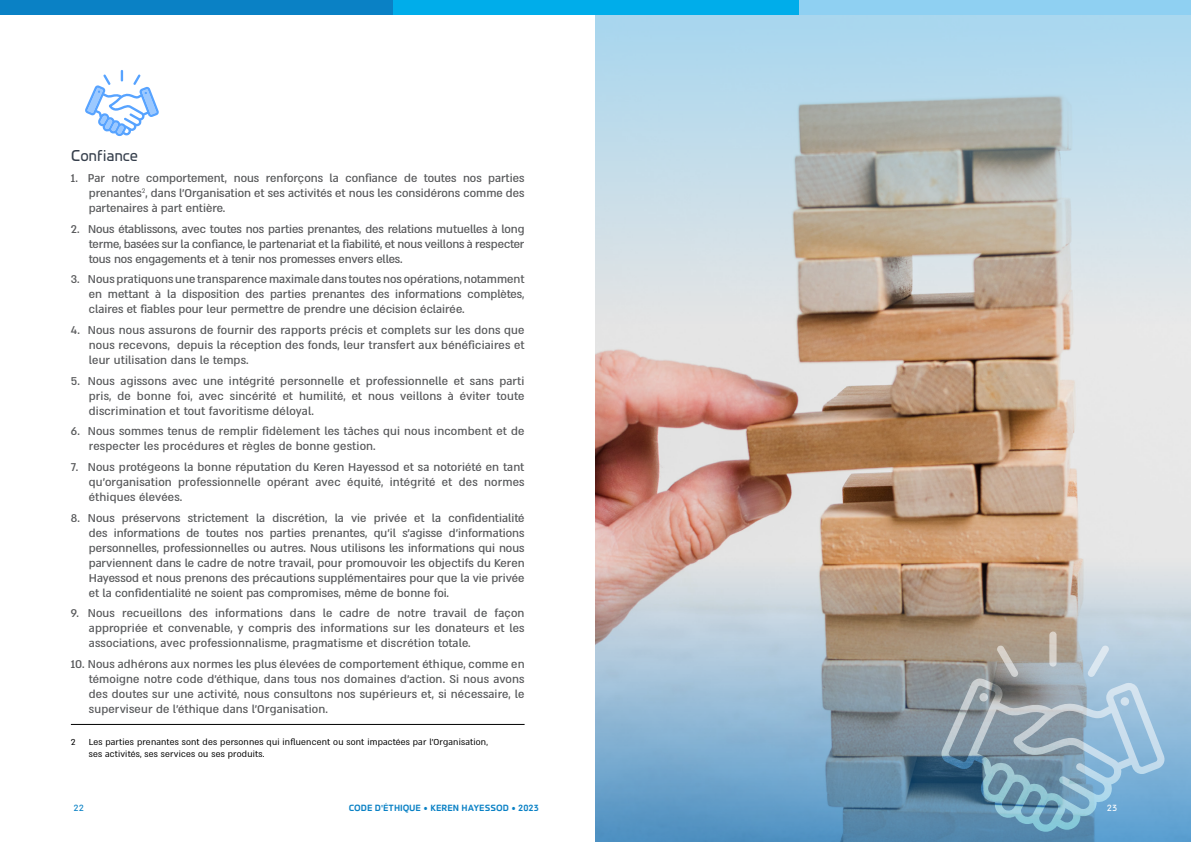
<style>
.page{position:relative;width:1191px;height:842px;background:#fff}
.page>*{position:absolute;margin:0;border:0;box-sizing:border-box;transform-origin:0 0}
.small_title{font:14px "Fb Matritsa En";letter-spacing:-.02em;color:#363f4c}
.t1{font:500 13px/15px "Almoni Neue DL4.0 AAA";letter-spacing:.01em;color:#58595b;text-align:justify}
.Footnote_text{font:10px/12px "Almoni Neue DL4.0 AAA";letter-spacing:.02em;color:#000}
.t2{font:500 8px "Fb Matritsa En";color:#0a81c5}
.t3{font:8px "Fb Matritsa En";color:#0a81c5}
.t4{font:8px "Fb Matritsa En";color:#fff}
</style>
<div class="page">
<hr style="left:71px;top:724px;width:453px;height:1px;background:#000">
<img style="left:595px;top:366px;width:596px;height:147px">
<svg style="left:85px;top:70px;width:74px;height:66px"></svg>
<svg style="left:595px;top:14px;width:596px;height:352px;background:#c0cbcd"></svg>
<img style="left:595px;top:513px;width:596px;height:329px">
<div style="left:798px;top:0;width:393px;height:14px;background:#8fd0f2"></div>
<div style="left:392px;top:0;width:406px;height:14px;background:#00adea"></div>
<div style="left:0;top:0;width:392px;height:14px;background:#0a81c5"></div>
<svg style="left:941px;top:645px;width:223px;height:187px;background:#8aa7b9"></svg>
<svg style="left:1049px;top:631px;width:7px;height:36px"></svg>
<svg style="left:979px;top:693px;width:9px;height:9px"></svg>
<svg style="left:1120px;top:697px;width:9px;height:9px"></svg>
<p class="small_title" style="left:71px;top:145px;width:69px">Confiance</p>
<p class="t1" style="left:89px;top:169px;width:437px;text-indent:-18px">1. Par notre comportement, nous renforçons la confiance de toutes nos parties prenantes<sup>2</sup>, dans l'Organisation et ses activités et nous les considérons comme des partenaires à part entière.</p>
<p class="t1" style="left:89px;top:220px;width:437px;text-indent:-18px">2. Nous établissons, avec toutes nos parties prenantes, des relations mutuelles à long terme, basées sur la confiance, le partenariat et la fiabilité, et nous veillons à respecter tous nos engagements et à tenir nos promesses envers elles.</p>
<p class="t1" style="left:89px;top:271px;width:437px;text-indent:-18px">3. Nous pratiquons une transparence maximale dans toutes nos opérations, notamment en mettant à la disposition des parties prenantes des informations complètes, claires et fiables pour leur permettre de prendre une décision éclairée.</p>
<p class="t1" style="left:89px;top:321px;width:437px;text-indent:-18px">4. Nous nous assurons de fournir des rapports précis et complets sur les dons que nous recevons, depuis la réception des fonds, leur transfert aux bénéficiaires et leur utilisation dans le temps.</p>
<p class="t1" style="left:89px;top:372px;width:437px;text-indent:-18px">5. Nous agissons avec une intégrité personnelle et professionnelle et sans parti pris, de bonne foi, avec sincérité et humilité, et nous veillons à éviter toute discrimination et tout favoritisme déloyal.</p>
<p class="t1" style="left:89px;top:423px;width:437px;text-indent:-18px">6. Nous sommes tenus de remplir fidèlement les tâches qui nous incombent et de respecter les procédures et règles de bonne gestion.</p>
<p class="t1" style="left:89px;top:458px;width:437px;text-indent:-18px">7. Nous protégeons la bonne réputation du Keren Hayessod et sa notoriété en tant qu'organisation professionnelle opérant avec équité, intégrité et des normes éthiques élevées.</p>
<p class="t1" style="left:89px;top:509px;width:437px;text-indent:-18px">8. Nous préservons strictement la discrétion, la vie privée et la confidentialité des informations de toutes nos parties prenantes, qu'il s'agisse d'informations personnelles, professionnelles ou autres. Nous utilisons les informations qui nous parviennent dans le cadre de notre travail, pour promouvoir les objectifs du Keren Hayessod et nous prenons des précautions supplémentaires pour que la vie privée et la confidentialité ne soient pas compromises, même de bonne foi.</p>
<p class="t1" style="left:89px;top:605px;width:437px;text-indent:-18px">9. Nous recueillons des informations dans le cadre de notre travail de façon appropriée et convenable, y compris des informations sur les donateurs et les associations, avec professionnalisme, pragmatisme et discrétion totale.</p>
<p class="t1" style="left:89px;top:655px;width:437px;text-indent:-18px">10. Nous adhérons aux normes les plus élevées de comportement éthique, comme en témoigne notre code d’éthique, dans tous nos domaines d’action. Si nous avons des doutes sur une activité, nous consultons nos supérieurs et, si nécessaire, le superviseur de l'éthique dans l'Organisation.</p>
<p class="Footnote_text" style="left:71px;top:735px;width:6px">2</p>
<p class="Footnote_text" style="left:89px;top:735px;width:400px">Les parties prenantes sont des personnes qui influencent ou sont impactées par l'Organisation, ses activités, ses services ou ses produits.</p>
<p class="t3" style="left:74px;top:802px;width:12px">22</p>
<p class="t2" style="left:349px;top:802px;width:192px">CODE D'ÉTHIQUE • KEREN HAYESSOD • 2023</p>
<p class="t4" style="left:1106px;top:802px;width:12px">23</p>
</div>
